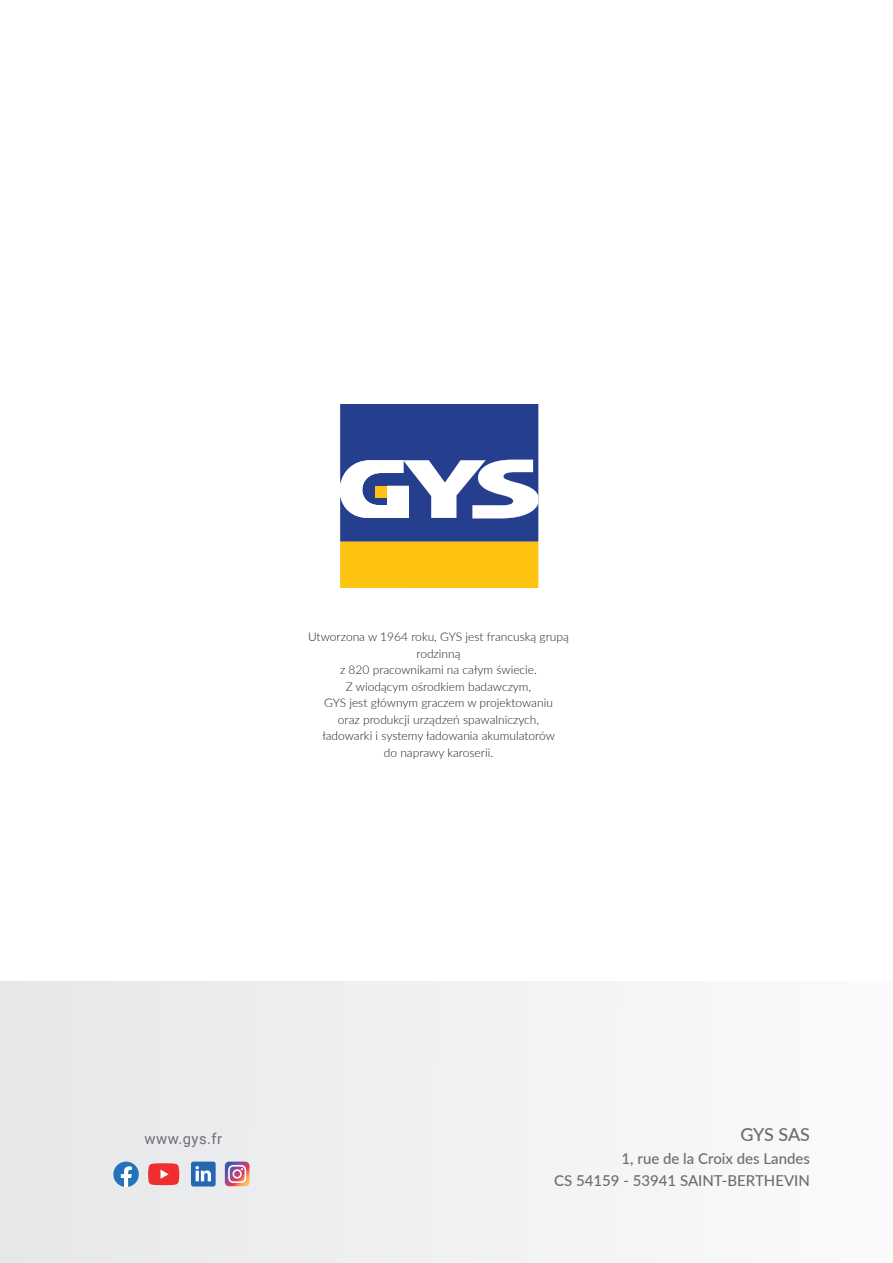
<style>
.page{position:relative;width:893px;height:1263px;background:#fff}
.page>*{position:absolute;margin:0;border:0;box-sizing:border-box;transform-origin:0 0}
.t1{font:500 18px "Lato";letter-spacing:-.015em;color:#6c6d70}
.t2{font:500 15px "Lato";color:#6c6d70}
.t3{font:14.85px "Roboto";letter-spacing:.03em;color:#6c6d70}
.t4{font:300 12px/16.5px "Lato";color:#231f20;text-align:center}
</style>
<div class="page">
<div style="left:0;top:981px;width:893px;height:282px;background:#f0f1f2"></div>
<div style="left:340px;top:542px;width:198px;height:46px;background:#fec210"></div>
<svg style="left:340px;top:404px;width:198px;height:138px"></svg>
<svg style="left:113px;top:1161px;width:26px;height:26px"></svg>
<svg style="left:148px;top:1163px;width:31px;height:22px"></svg>
<div style="left:191px;top:1161px;width:25px;height:25px;background:#2567b3;border-radius:2px"></div>
<svg style="left:195px;top:1166px;width:16px;height:15px"></svg>
<svg style="left:225px;top:1161px;width:24px;height:25px"></svg>
<p class="t4" style="left:308px;top:628px;width:262px">Utworzona w 1964 roku, GYS jest francuską grupą rodzinną<br>z 820 pracownikami na całym świecie.<br>Z wiodącym ośrodkiem badawczym,<br>GYS jest głównym graczem w projektowaniu<br>oraz produkcji urządzeń spawalniczych,<br>ładowarki i systemy ładowania akumulatorów<br>do naprawy karoserii.</p>
<p class="t3" style="left:145px;top:1128px;width:79px">www.gys.fr</p>
<p class="t1" style="left:740px;top:1122px;width:71px">GYS SAS</p>
<p class="t2" style="left:622px;top:1147px;width:190px">1, rue de la Croix des Landes</p>
<p class="t2" style="left:554px;top:1170px;width:257px">CS 54159 - 53941 SAINT-BERTHEVIN</p>
</div>
